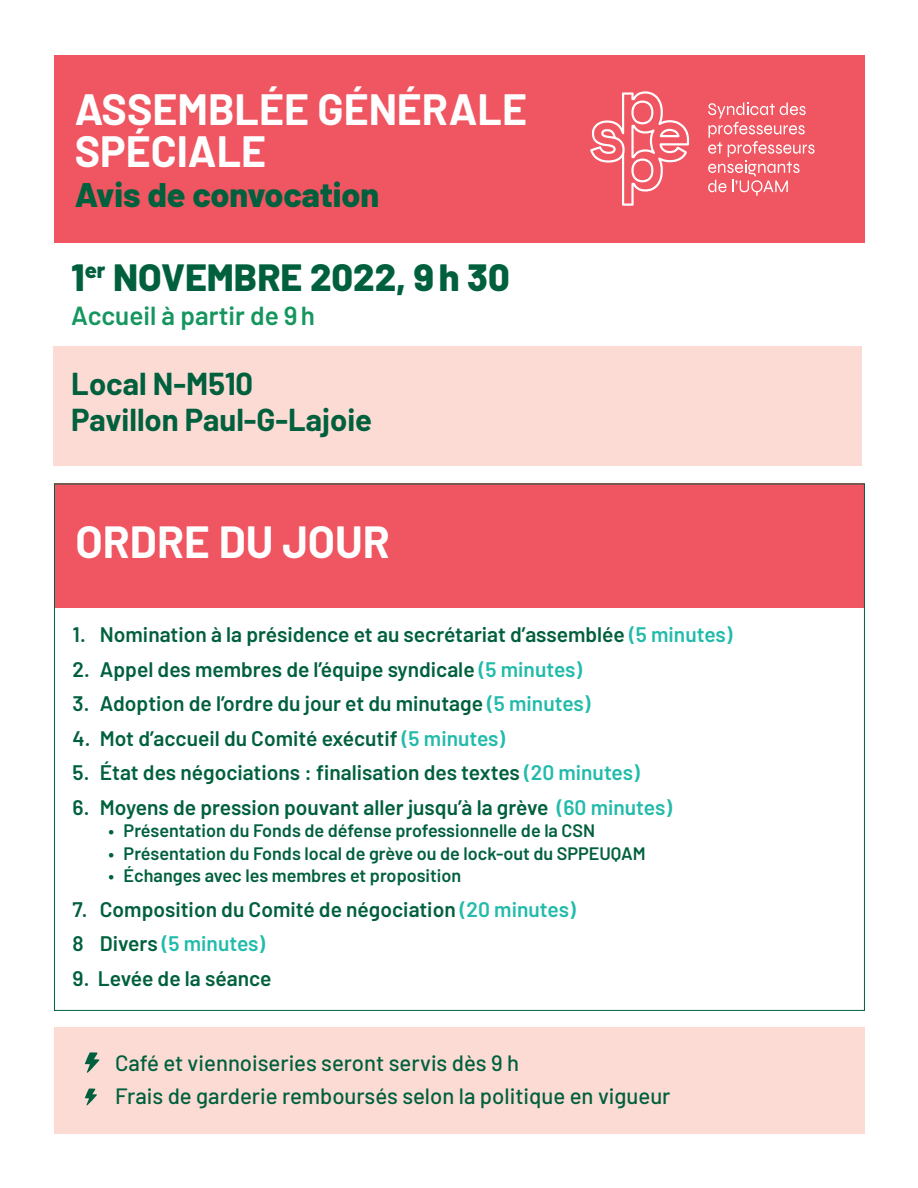
<style>
.page{position:relative;width:918px;height:1188px;background:#fff}
.page>*{position:absolute;margin:0;border:0;box-sizing:border-box;transform-origin:0 0}
.Ordre_du_jour_-_titr{font:700 43.95px "Barlow";color:#fff}
.Entête_titre{font:700 42.75px/41.8px "Barlow";color:#fff}
.Titre_1{font:800 37.95px "Barlow";color:#00603d}
.Entête_s-titre{font:800 34.05px "Barlow";color:#00603d}
.Lieu_-_encadré{font:700 30.9px/35.2px "Barlow";color:#00603d}
.Sous-titre_1{font:600 26.1px "Barlow";color:#16965f}
.txt_1_-_encadré{font:500 22.2px "Barlow";color:#00603d}
.Odre_du_jour_-_txt{font:600 21px "Barlow";color:#00603d}
.Odre_du_jour_-_txt-2{font:600 21px "Barlow";color:#22bbab}
.Odre_du_jour_-_txt-3{font:600 18px "Barlow";color:#00603d}
.s1{color:#22bbab}
.s2{color:#00603d}
</style>
<div class="page">
<div style="left:54px;top:55px;width:811px;height:188px;background:#f05661"></div>
<svg style="left:708px;top:103px;width:107px;height:93px"></svg>
<svg style="left:590px;top:91px;width:99px;height:115px"></svg>
<div style="left:53px;top:346px;width:809px;height:120px;background:#fcdbd4"></div>
<div style="left:54px;top:484px;width:811px;height:124px;background:#f05661"></div>
<div style="left:54px;top:1027px;width:811px;height:107px;background:#fcdbd4"></div>
<svg style="left:85px;top:1052px;width:14px;height:21px"></svg>
<svg style="left:85px;top:1089px;width:12px;height:16px"></svg>
<p class="Entête_titre" style="left:75px;top:85px;width:454px">ASSEMBLÉE GÉNÉRALE<br>SPÉCIALE</p>
<p class="Entête_s-titre" style="left:75px;top:169px;width:306px">Avis de convocation</p>
<p class="Titre_1" style="left:71px;top:249px;width:440px">1<sup>er</sup> NOVEMBRE 2022, 9h 30</p>
<p class="Sous-titre_1" style="left:71px;top:297px;width:245px">Accueil à partir de 9h</p>
<p class="Lieu_-_encadré" style="left:71px;top:364px;width:302px">Local N-M510<br>Pavillon Paul-G-Lajoie</p>
<p class="Ordre_du_jour_-_titr" style="left:76px;top:509px;width:316px">ORDRE DU JOUR</p>
<p class="Odre_du_jour_-_txt" style="left:73px;top:619px;width:661px">1. Nomination à la présidence et au secrétariat d’assemblée <span class="s1">(5 minutes)</span></p>
<p class="Odre_du_jour_-_txt" style="left:73px;top:654px;width:511px">2. Appel des membres de l’équipe syndicale <span class="s1">(5 minutes)</span></p>
<p class="Odre_du_jour_-_txt" style="left:73px;top:688px;width:519px">3. Adoption de l’ordre du jour et du minutage <span class="s1">(5 minutes)</span></p>
<p class="Odre_du_jour_-_txt" style="left:73px;top:723px;width:434px">4. Mot d’accueil du Comité exécutif <span class="s1">(5 minutes)</span></p>
<p class="Odre_du_jour_-_txt" style="left:73px;top:757px;width:569px">5. État des négociations : finalisation des textes <span class="s1">(20 minutes)</span></p>
<p class="Odre_du_jour_-_txt" style="left:73px;top:792px;width:601px">6. Moyens de pression pouvant aller jusqu’à la grève <span class="s1">(60 minutes)</span></p>
<p class="Odre_du_jour_-_txt-3" style="left:108px;top:817px;width:488px">• Présentation du Fonds de défense professionnelle de la CSN</p>
<p class="Odre_du_jour_-_txt-3" style="left:108px;top:840px;width:539px">• Présentation du Fonds local de grève ou de lock-out du SPPEUQAM</p>
<p class="Odre_du_jour_-_txt-3" style="left:108px;top:862px;width:354px">• Échanges avec les membres et proposition</p>
<p class="Odre_du_jour_-_txt" style="left:73px;top:894px;width:505px">7. Composition du Comité de négociation <span class="s1">(20 minutes)</span></p>
<p class="Odre_du_jour_-_txt-2" style="left:73px;top:928px;width:194px"><span class="s2">8 Divers</span> (5 minutes)</p>
<p class="Odre_du_jour_-_txt" style="left:73px;top:963px;width:200px">9. Levée de la séance</p>
<p class="txt_1_-_encadré" style="left:115px;top:1047px;width:405px">Café et viennoiseries seront servis dès 9 h</p>
<p class="txt_1_-_encadré" style="left:115px;top:1080px;width:557px">Frais de garderie remboursés selon la politique en vigueur</p>
</div>
